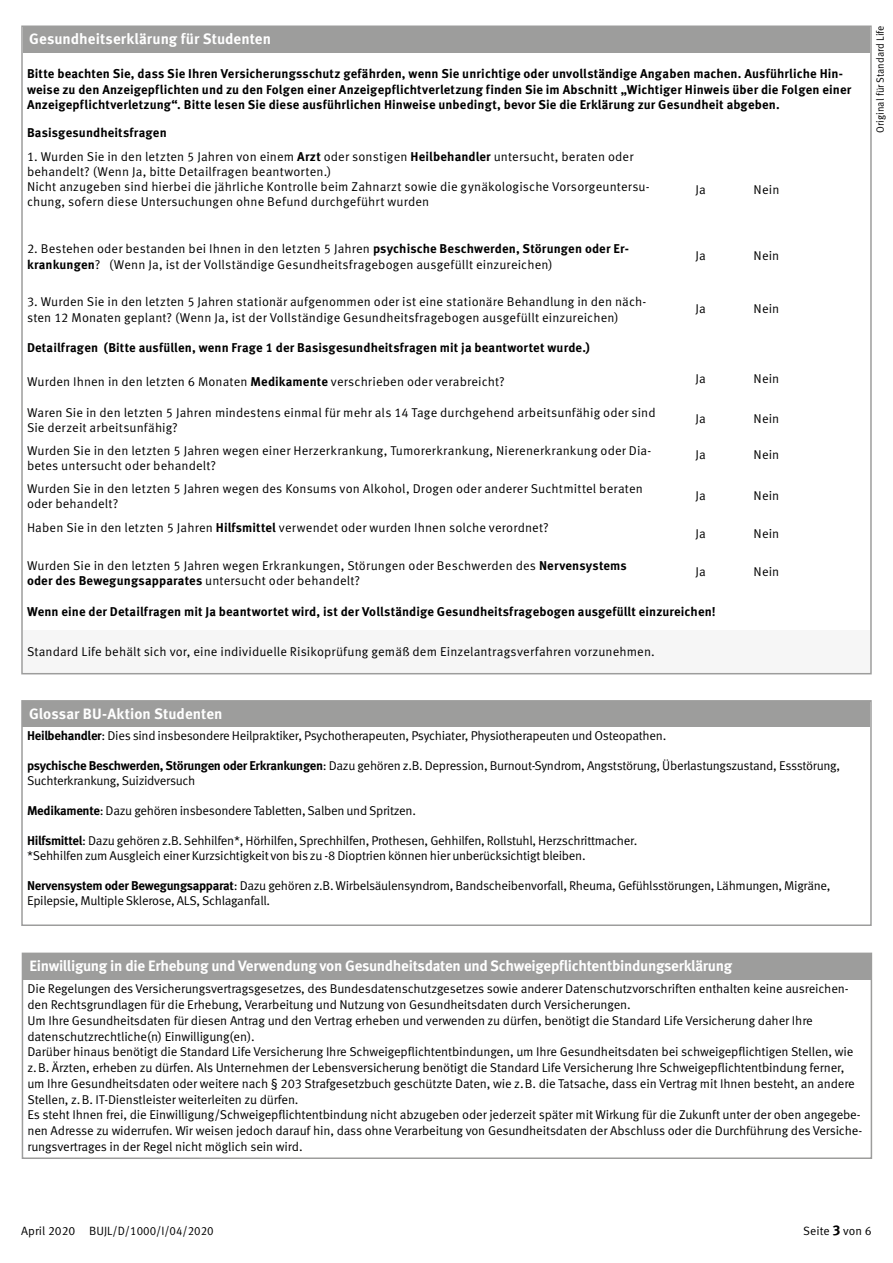
<style>
.page{position:relative;width:893px;height:1263px;background:#fff}
.page>*{position:absolute;margin:0;border:0;box-sizing:border-box;transform-origin:0 0}
.t1{font:700 15px "Meta Standard Life Pro TF";letter-spacing:-.02em;color:#fff}
.t2{font:700 15px "Meta Standard Life Pro TF";color:#fff}
.t3{font:12.75px/15.8px "Meta Standard Life Pro TF Norm";letter-spacing:-.01em;color:#000}
.t4{font:12.75px/15px "Meta Standard Life Pro TF Norm";letter-spacing:.01em;color:#000}
.t5{font:700 12.75px/15.8px "Meta Standard Life Pro TF";letter-spacing:.01em;color:#000}
.t6{font:12.75px/15px "Meta Standard Life Pro TF Norm";letter-spacing:-.03em;color:#000}
.t7{font:12px "Meta Standard Life Pro TF Norm";color:#000}
.t8{font:10.5px "Meta Standard Life Pro TF Norm";color:#000;scale:.95 1}
.s1{font-family:"Meta Standard Life Pro TF";font-weight:700}
.s2{font-family:"Meta Standard Life Pro TF Norm";font-weight:400}
.s3{font-family:"Meta Standard Life Pro TF";font-weight:700;font-size:14.25px}
</style>
<div class="page">
<div style="left:23px;top:27px;width:847px;height:26px;background:#9d9d9c"></div>
<div style="left:23px;top:630px;width:847px;height:43px;background:#f6f6f6"></div>
<div style="left:23px;top:954px;width:848px;height:25px;background:#9d9d9c"></div>
<div style="left:22px;top:952px;width:850px;height:207px;border:2px solid #9d9d9c"></div>
<div style="left:23px;top:702px;width:847px;height:25px;background:#9d9d9c"></div>
<div style="left:21px;top:700px;width:851px;height:226px;border:2px solid #9d9d9c"></div>
<p class="t2" style="left:29px;top:27px;width:243px">Gesundheitserklärung für Studenten</p>
<p class="t5" style="left:27px;top:65px;width:826px">Bitte beachten Sie, dass Sie Ihren Versicherungsschutz gefährden, wenn Sie unrichtige oder unvollständige Angaben machen. Ausführliche Hin&shy;weise zu den Anzeigepflichten und zu den Folgen einer Anzeigepflichtverletzung finden Sie im Abschnitt „Wichtiger Hinweis über die Folgen einer<br>Anzeigepflichtverletzung“. Bitte lesen Sie diese ausführlichen Hinweise unbedingt, bevor Sie die Erklärung zur Gesundheit abgeben.</p>
<p class="t5" style="left:27px;top:124px;width:141px">Basisgesundheitsfragen</p>
<p class="t4" style="left:27px;top:148px;width:624px">1. Wurden Sie in den letzten 5 Jahren von einem <span class="s1">Arzt</span> oder sonstigen <span class="s1">Heilbehandler</span> untersucht, beraten oder behandelt? (Wenn Ja, bitte Detailfragen beantworten.)<br>Nicht anzugeben sind hierbei die jährliche Kontrolle beim Zahnarzt sowie die gynäkologische Vorsorgeuntersu&shy;chung, sofern diese Untersuchungen ohne Befund durchgeführt wurden</p>
<p class="t3" style="left:695px;top:181px;width:12px">Ja</p>
<p class="t3" style="left:754px;top:181px;width:27px">Nein</p>
<p class="t4" style="left:27px;top:240px;width:603px;line-height:15.8px">2. Bestehen oder bestanden bei Ihnen in den letzten 5 Jahren <span class="s1">psychische Beschwerden, Störungen oder Er&shy;krankungen</span>? (Wenn Ja, ist der Vollständige Gesundheitsfragebogen ausgefüllt einzureichen)</p>
<p class="t3" style="left:695px;top:247px;width:12px">Ja</p>
<p class="t3" style="left:754px;top:247px;width:27px">Nein</p>
<p class="t4" style="left:27px;top:293px;width:621px;line-height:15.8px">3. Wurden Sie in den letzten 5 Jahren stationär aufgenommen oder ist eine stationäre Behandlung in den näch&shy;sten 12 Monaten geplant? (Wenn Ja, ist der Vollständige Gesundheitsfragebogen ausgefüllt einzureichen)</p>
<p class="t3" style="left:695px;top:300px;width:12px">Ja</p>
<p class="t3" style="left:754px;top:300px;width:27px">Nein</p>
<p class="t5" style="left:27px;top:339px;width:564px">Detailfragen (Bitte ausfüllen, wenn Frage 1 der Basisgesundheitsfragen mit ja beantwortet wurde.)</p>
<p class="t4" style="left:27px;top:373px;width:479px">Wurden Ihnen in den letzten 6 Monaten <span class="s1">Medikamente</span> verschrieben oder verabreicht?</p>
<p class="t3" style="left:695px;top:370px;width:12px">Ja</p>
<p class="t3" style="left:754px;top:370px;width:27px">Nein</p>
<p class="t3" style="left:27px;top:404px;width:630px;line-height:15px">Waren Sie in den letzten 5 Jahren mindestens einmal für mehr als 14 Tage durchgehend arbeitsunfähig oder sind<br>Sie derzeit arbeitsunfähig?</p>
<p class="t3" style="left:695px;top:409px;width:12px">Ja</p>
<p class="t3" style="left:754px;top:409px;width:27px">Nein</p>
<p class="t4" style="left:27px;top:442px;width:626px">Wurden Sie in den letzten 5 Jahren wegen einer Herzerkrankung, Tumorerkrankung, Nierenerkrankung oder Dia&shy;betes untersucht oder behandelt?</p>
<p class="t3" style="left:695px;top:446px;width:12px">Ja</p>
<p class="t3" style="left:754px;top:446px;width:27px">Nein</p>
<p class="t4" style="left:27px;top:481px;width:617px">Wurden Sie in den letzten 5 Jahren wegen des Konsums von Alkohol, Drogen oder anderer Suchtmittel beraten oder behandelt?</p>
<p class="t3" style="left:695px;top:486px;width:12px">Ja</p>
<p class="t3" style="left:754px;top:486px;width:27px">Nein</p>
<p class="t4" style="left:27px;top:519px;width:523px">Haben Sie in den letzten 5 Jahren <span class="s1">Hilfsmittel</span> verwendet oder wurden Ihnen solche verordnet?</p>
<p class="t3" style="left:695px;top:525px;width:12px">Ja</p>
<p class="t3" style="left:754px;top:525px;width:27px">Nein</p>
<p class="t4" style="left:27px;top:557px;width:601px">Wurden Sie in den letzten 5 Jahren wegen Erkrankungen, Störungen oder Beschwerden des <span class="s1">Nervensystems</span></p>
<p class="t5" style="left:27px;top:572px;width:335px">oder des Bewegungsapparates <span class="s2">untersucht oder behandelt?</span></p>
<p class="t3" style="left:695px;top:563px;width:12px">Ja</p>
<p class="t3" style="left:754px;top:563px;width:27px">Nein</p>
<p class="t5" style="left:27px;top:602px;width:690px">Wenn eine der Detailfragen mit Ja beantwortet wird, ist der Vollständige Gesundheitsfragebogen ausgefüllt einzureichen!</p>
<p class="t4" style="left:27px;top:643px;width:629px">Standard Life behält sich vor, eine individuelle Risikoprüfung gemäß dem Einzelantragsverfahren vorzunehmen.</p>
<p class="t2" style="left:29px;top:701px;width:195px">Glossar BU-Aktion Studenten</p>
<p class="t3" style="left:27px;top:727px;width:641px"><span class="s1">Heilbehandler</span>: Dies sind insbesondere Heilpraktiker, Psychotherapeuten, Psychiater, Physiotherapeuten und Osteopathen.</p>
<p class="t6" style="left:27px;top:757px;width:815px"><span class="s1">psychische Beschwerden, Störungen oder Erkrankungen</span>: Dazu gehören z.B. Depression, Burnout-Syndrom, Angststörung, Überlastungszustand, Essstörung,<br>Suchterkrankung, Suizidversuch</p>
<p class="t3" style="left:27px;top:802px;width:391px"><span class="s1">Medikamente</span>: Dazu gehören insbesondere Tabletten, Salben und Spritzen.</p>
<p class="t3" style="left:27px;top:832px;width:612px;line-height:15px"><span class="s1">Hilfsmittel</span>: Dazu gehören z.B. Sehhilfen*, Hörhilfen, Sprechhilfen, Prothesen, Gehhilfen, Rollstuhl, Herzschrittmacher. *Sehhilfen zum Ausgleich einer Kurzsichtigkeit von bis zu -8 Dioptrien können hier unberücksichtigt bleiben.</p>
<p class="t3" style="left:27px;top:877px;width:805px;line-height:15px"><span class="s1">Nervensystem oder Bewegungsapparat</span>: Dazu gehören z.B. Wirbelsäulensyndrom, Bandscheibenvorfall, Rheuma, Gefühlsstörungen, Lähmungen, Migräne,<br>Epilepsie, Multiple Sklerose, ALS, Schlaganfall.</p>
<p class="t8" style="left:872px;top:133px;width:114px;rotate:-90deg">Original für Standard Life</p>
<p class="t1" style="left:30px;top:954px;width:704px">Einwilligung in die Erhebung und Verwendung von Gesundheitsdaten und Schweigepflichtentbindungserklärung</p>
<p class="t3" style="left:27px;top:980px;width:836px">Die Regelungen des Versicherungsvertragsgesetzes, des Bundesdatenschutzgesetzes sowie anderer Datenschutzvorschriften enthalten keine ausreichen&shy;den Rechtsgrundlagen für die Erhebung, Verarbeitung und Nutzung von Gesundheitsdaten durch Versicherungen.<br>Um Ihre Gesundheitsdaten für diesen Antrag und den Vertrag erheben und verwenden zu dürfen, benötigt die Standard Life Versicherung daher Ihre datenschutzrechtliche(n) Einwilligung(en).<br>Darüber hinaus benötigt die Standard Life Versicherung Ihre Schweigepflichtentbindungen, um Ihre Gesundheitsdaten bei schweigepflichtigen Stellen, wie z.B. Ärzten, erheben zu dürfen. Als Unternehmen der Lebensversicherung benötigt die Standard Life Versicherung Ihre Schweigepflichtentbindung ferner, um Ihre Gesundheitsdaten oder weitere nach § 203 Strafgesetzbuch geschützte Daten, wie z.B. die Tatsache, dass ein Vertrag mit Ihnen besteht, an andere Stellen, z.B. IT-Dienstleister weiterleiten zu dürfen.<br>Es steht Ihnen frei, die Einwilligung/Schweigepflichtentbindung nicht abzugeben oder jederzeit später mit Wirkung für die Zukunft unter der oben angegebe&shy;nen Adresse zu widerrufen. Wir weisen jedoch darauf hin, dass ohne Verarbeitung von Gesundheitsdaten der Abschluss oder die Durchführung des Versiche&shy;rungsvertrages in der Regel nicht möglich sein wird.</p>
<p class="t7" style="left:21px;top:1222px;width:194px">April 2020 BUJL/D/1000/I/04/2020</p>
<p class="t7" style="left:803px;top:1222px;width:70px">Seite <span class="s3">3</span> von 6</p>
</div>
